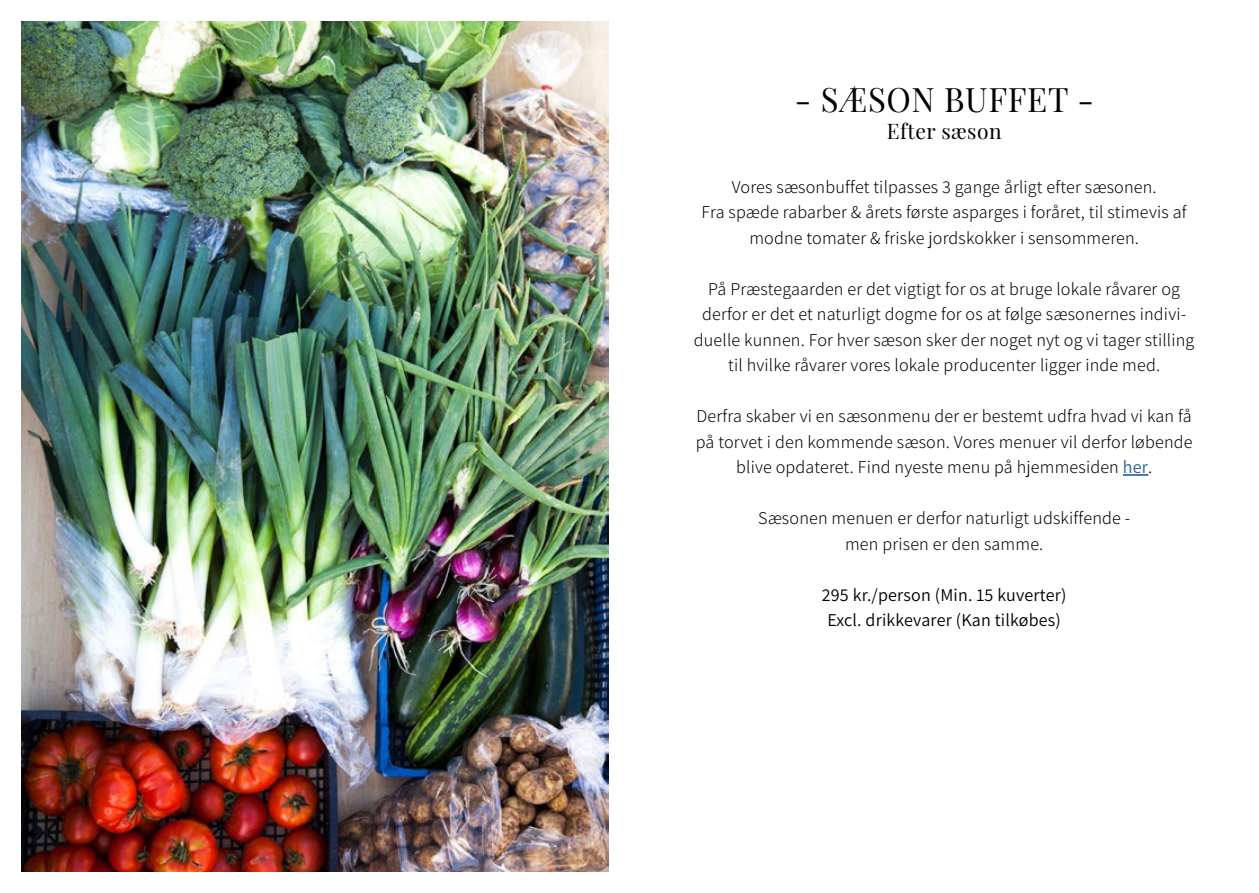
<style>
.page{position:relative;width:1259px;height:893px;background:#fff}
.page>*{position:absolute;margin:0;border:0;box-sizing:border-box;transform-origin:0 0}
.t1{font:33px "Playfair Display";letter-spacing:.02em;color:#000}
.t2{font:21px "Playfair Display";letter-spacing:.02em;color:#000}
.t3{font:200 18px/25.5px "Assistant";letter-spacing:.01em;color:#000;text-align:center}
.s1{color:#275b9b}
</style>
<div class="page">
<img style="left:21px;top:21px;width:587px;height:851px">
<hr style="left:1123px;top:474px;width:25px;height:2px;background:#275b9b">
<h1 class="t1" style="left:794px;top:74px;width:301px">- SÆSON BUFFET -</h1>
<p class="t2" style="left:887px;top:115px;width:116px">Efter sæson</p>
<p class="t3" style="left:701px;top:173px;width:486px">Vores sæsonbuffet tilpasses 3 gange årligt efter sæsonen.<br>Fra spæde rabarber &amp; årets første asparges i foråret, til stimevis af modne tomater &amp; friske jordskokker i sensommeren.</p>
<p class="t3" style="left:694px;top:275px;width:502px">På Præstegaarden er det vigtigt for os at bruge lokale råvarer og derfor er det et naturligt dogme for os at følge sæsonernes indivi&shy;duelle kunnen. For hver sæson sker der noget nyt og vi tager stilling til hvilke råvarer vores lokale producenter ligger inde med.</p>
<p class="t3" style="left:696px;top:402px;width:498px">Derfra skaber vi en sæsonmenu der er bestemt udfra hvad vi kan få på torvet i den kommende sæson. Vores menuer vil derfor løbende blive opdateret. Find nyeste menu på hjemmesiden <span class="s1">her</span>.</p>
<p class="t3" style="left:758px;top:504px;width:374px">Sæsonen menuen er derfor naturligt udskiffende - men prisen er den samme.</p>
<p class="t3" style="left:822px;top:581px;width:246px">295 kr./person (Min. 15 kuverter)<br>Excl. drikkevarer (Kan tilkøbes)</p>
</div>
